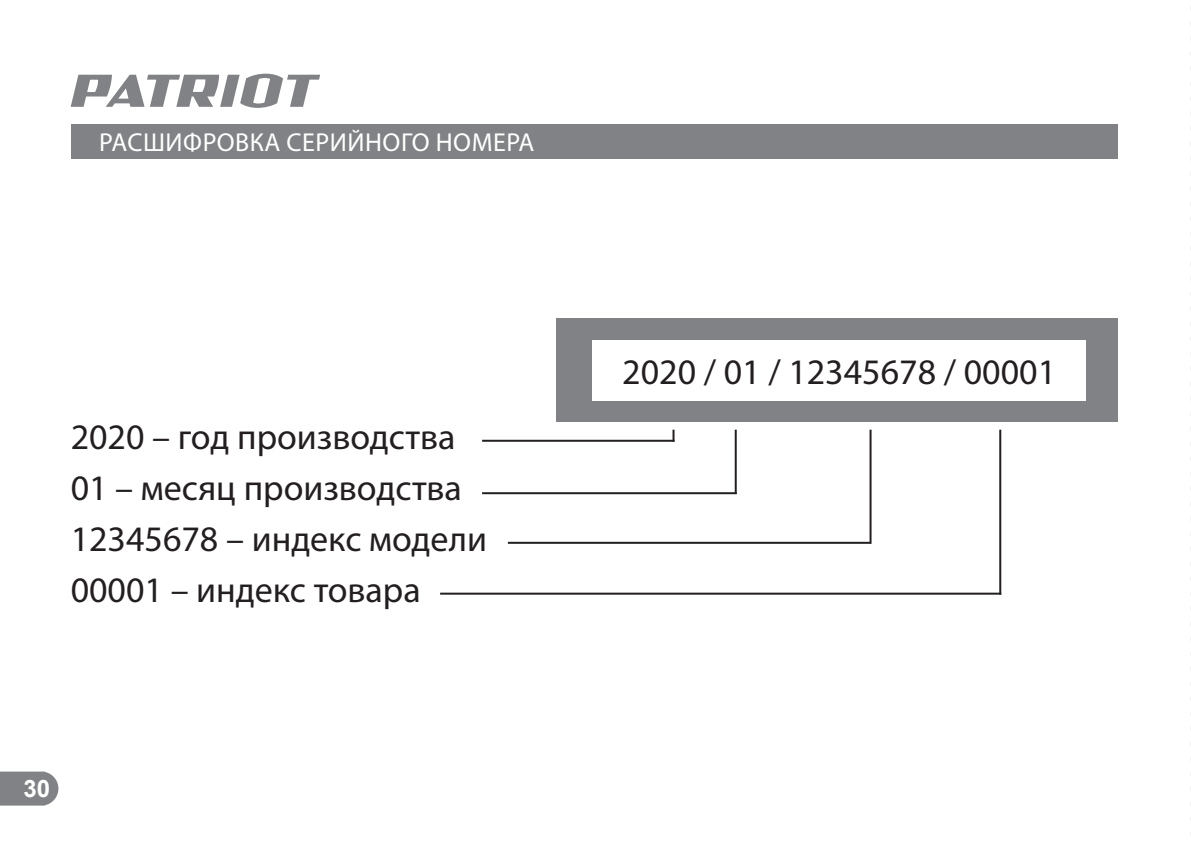
<style>
.page{position:relative;width:1191px;height:844px;background:#fff}
.page>*{position:absolute;margin:0;border:0;box-sizing:border-box;transform-origin:0 0}
.t1{font:36px/51px "Myriad Pro";color:#231f20}
.t2{font:26px "Myriad Pro";letter-spacing:.02em;color:#fff}
.t3{font:700 24px "Arial";color:#fff}
</style>
<div class="page">
<svg style="left:0;top:772px;width:58px;height:34px;background:#888a8d"></svg>
<svg style="left:71px;top:74px;width:249px;height:34px"></svg>
<div style="left:71px;top:124px;width:1046px;height:34px;background:#808285"></div>
<div style="left:556px;top:319px;width:561px;height:103px;background:#808285"></div>
<hr style="left:482px;top:440px;width:192px;height:2px;background:#231f20">
<hr style="left:482px;top:492px;width:255px;height:2px;background:#231f20">
<hr style="left:508px;top:542px;width:362px;height:2px;background:#231f20">
<hr style="left:440px;top:593px;width:561px;height:2px;background:#231f20">
<div style="left:592px;top:340px;width:494px;height:61px;background:#fff"></div>
<svg style="left:672px;top:430px;width:2px;height:12px"></svg>
<hr style="left:735px;top:430px;width:2px;height:64px;background:#231f20">
<hr style="left:869px;top:430px;width:2px;height:114px;background:#231f20">
<hr style="left:999px;top:430px;width:2px;height:165px;background:#231f20">
<svg style="left:1190px;top:7px;width:1px;height:828px"></svg>
<p class="t2" style="left:99px;top:129px;width:437px">РАСШИФРОВКА СЕРИЙНОГО НОМЕРА</p>
<p class="t1" style="left:71px;top:413px;width:418px">2020 – год производства<br>01 – месяц производства<br>12345678 – индекс модели<br>00001 – индекс товара</p>
<p class="t3" style="left:23px;top:775px;width:28px">30</p>
<p class="t1" style="left:622px;top:347px;width:435px">2020 / 01 / 12345678 / 00001</p>
</div>
